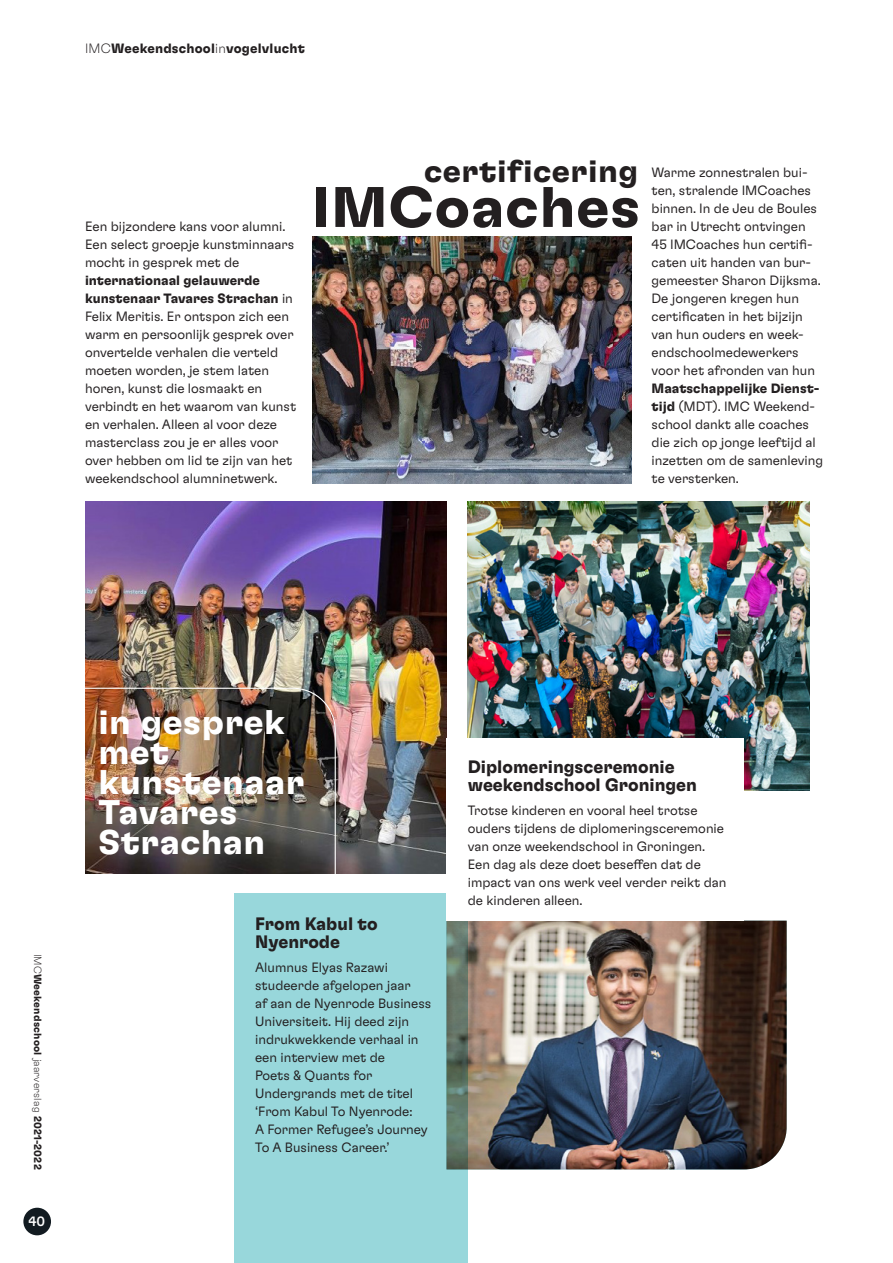
<style>
.page{position:relative;width:893px;height:1263px;background:#fff}
.page>*{position:absolute;margin:0;border:0;box-sizing:border-box;transform-origin:0 0}
.t1{font:700 57px "GT Flexa Trial";letter-spacing:.015em;color:#231f20;scale:1.05 1}
.t2{font:700 34.2px/30px "GT Flexa Trial";letter-spacing:.015em;color:#fff;scale:1.05 1}
.t3{font:700 31.35px "GT Flexa Trial";letter-spacing:.015em;color:#231f20;scale:1.05 1}
.t4{font:700 18px/18px "GT Flexa Trial";color:#231f20}
.t5{font:300 13.5px/18px "GT Flexa";color:#231f20}
.t6{font:700 13.5px/18px "GT Flexa Trial";color:#231f20}
.t7{font:500 13.5px "GT Flexa";color:#fff}
.t8{font:700 10.5px "GT Flexa Trial";letter-spacing:.02em;color:#231f20}
.s1{font-weight:100}
.s2{font-family:"GT Flexa";font-weight:300}
.s3{font-family:"GT Flexa Trial";font-weight:700}
</style>
<div class="page">
<img style="left:85px;top:502px;width:361px;height:371px">
<img style="left:313px;top:237px;width:319px;height:246px">
<img style="left:468px;top:921px;width:319px;height:248px">
<img style="left:23px;top:687px;width:313px;height:549px">
<div style="left:23px;top:1208px;width:28px;height:27px;background:#121b21;border-radius:50%"></div>
<div style="left:234px;top:893px;width:234px;height:370px;background:#98d7db"></div>
<img style="left:468px;top:502px;width:341px;height:289px">
<div style="left:446px;top:739px;width:298px;height:182px;background:#fff"></div>
<p class="t6" style="left:85px;top:41px;width:221px"><span class="s1">IMC</span>Weekendschool<span class="s1">in</span>vogelvlucht</p>
<p class="t5" style="left:85px;top:217px;width:211px">Een bijzondere kans voor alumni.<br>Een select groepje kunstminnaars mocht in gesprek met de</p>
<p class="t6" style="left:85px;top:273px;width:209px">internationaal gelauwerde kunstenaar Tavares Strachan <span class="s2">in</span></p>
<p class="t5" style="left:85px;top:307px;width:213px">Felix Meritis. Er ontspon zich een warm en persoonlijk gesprek over onvertelde verhalen die verteld moeten worden, je stem laten horen, kunst die losmaakt en verbindt en het waarom van kunst en verhalen. Alleen al voor deze masterclass zou je er alles voor over hebben om lid te zijn van het weekendschool alumninetwerk.</p>
<h3 class="t3" style="left:424px;top:159px;width:205px">certificering</h3>
<h1 class="t1" style="left:311px;top:186px;width:315px">IMCoaches</h1>
<p class="t5" style="left:652px;top:163px;width:171px">Warme zonnestralen bui&shy;ten, stralende IMCoaches binnen. In de Jeu de Boules bar in Utrecht ontvingen<br>45 IMCoaches hun certifi&shy;caten uit handen van bur&shy;gemeester Sharon Dijksma.<br>De jongeren kregen hun certificaten in het bijzijn van hun ouders en week&shy;endschoolmedewerkers voor het afronden van hun</p>
<p class="t6" style="left:652px;top:381px;width:169px">Maatschappelijke Dienst-</p>
<p class="t5" style="left:652px;top:397px;width:173px"><span class="s3">tijd</span> (MDT). IMC Weekend&shy;school dankt alle coaches die zich op jonge leeftijd al inzetten om de samenleving te versterken.</p>
<p class="t8" style="left:42px;top:953px;width:217px;rotate:90deg"><span class="s1">IMC</span>Weekendschool <span class="s1">jaarverslag</span> 2021-2022</p>
<p class="t7" style="left:29px;top:1213px;width:18px">40</p>
<h2 class="t2" style="left:98px;top:710px;width:198px">in gesprek met kunstenaar<br>Tavares<br>Strachan</h2>
<h3 class="t4" style="left:255px;top:916px;width:124px">From Kabul to<br>Nyenrode</h3>
<p class="t5" style="left:255px;top:958px;width:178px">Alumnus Elyas Razawi studeerde afgelopen jaar<br>af aan de Nyenrode Business<br>Universiteit. Hij deed zijn indrukwekkende verhaal in een interview met de<br>Poets &amp; Quants for<br>Undergrands met de titel ‘From Kabul To Nyenrode:<br>A Former Refugee’s Journey<br>To A Business Career.’</p>
<h3 class="t4" style="left:468px;top:759px;width:231px">Diplomeringsceremonie weekendschool Groningen</h3>
<p class="t5" style="left:468px;top:800px;width:260px">Trotse kinderen en vooral heel trotse ouders tijdens de diplomeringsceremonie van onze weekendschool in Groningen.<br>Een dag als deze doet beseffen dat de impact van ons werk veel verder reikt dan de kinderen alleen.</p>
</div>
